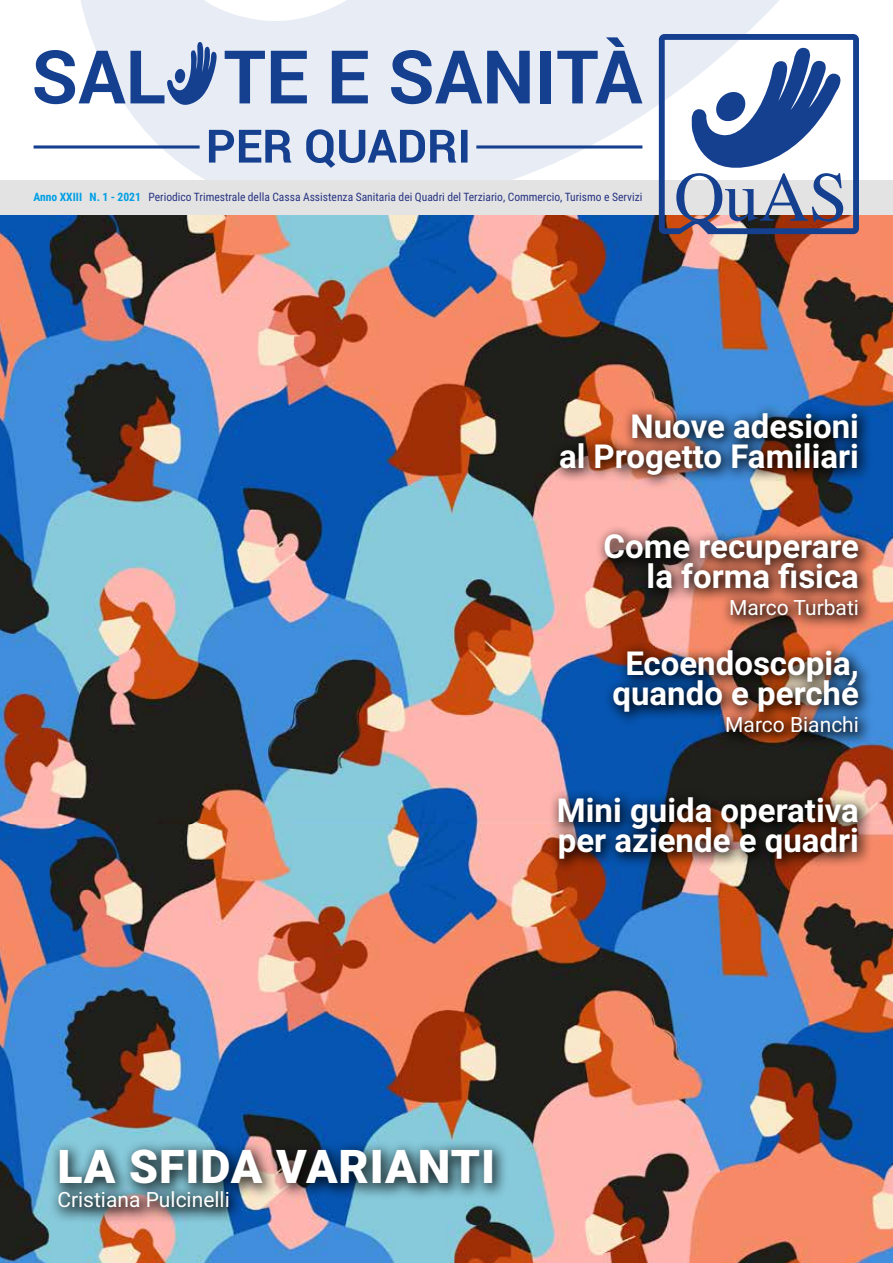
<style>
.page{position:relative;width:893px;height:1263px;background:#fff}
.page>*{position:absolute;margin:0;border:0;box-sizing:border-box;transform-origin:0 0}
.t1{font:900 46.5px "Roboto";letter-spacing:.02em;color:#fff}
.t2{font:700 33px/30px "Roboto";color:#fff;text-align:right}
.t3{font:21px "Roboto";color:#fff}
.t4{font:11.55px "Roboto Condensed";color:#283583}
.s1{font-weight:700;color:#009fe3}
</style>
<div class="page">
<img style="left:0;top:215px;width:893px;height:1048px">
<svg style="left:81px;top:0;width:698px;height:180px;fill:#e8ecf4"></svg>
<div style="left:0;top:180px;width:893px;height:35px;background:#e3e3e3"></div>
<svg style="left:659px;top:34px;width:200px;height:200px"></svg>
<svg style="left:225px;top:51px;width:40px;height:52px;background:#98aace"></svg>
<svg style="left:271px;top:51px;width:36px;height:52px;background:#6a84b7"></svg>
<svg style="left:332px;top:51px;width:36px;height:52px;background:#6a84b7"></svg>
<svg style="left:391px;top:50px;width:139px;height:54px;background:#7e95c1"></svg>
<div style="left:540px;top:51px;width:11px;height:52px;background:#153f8f"></div>
<svg style="left:557px;top:37px;width:85px;height:66px;background:#9cadcf"></svg>
<svg style="left:34px;top:41px;width:183px;height:64px"></svg>
<svg style="left:209px;top:129px;width:258px;height:39px;background:#93a6cb"></svg>
<svg style="left:476px;top:145px;width:166px;height:4px"></svg>
<svg style="left:34px;top:145px;width:166px;height:4px"></svg>
<div style="left:48px;top:1140px;width:461px;height:84px;background:#000;opacity:.75"></div>
<div style="left:548px;top:403px;width:325px;height:471px;background:#000;opacity:.75"></div>
<p class="t4" style="left:34px;top:189px;width:610px"><span class="s1">Anno XXIII N. 1 - 2021</span> Periodico Trimestrale della Cassa Assistenza Sanitaria dei Quadri del Terziario, Commercio, Turismo e Servizi</p>
<p class="t2" style="left:559px;top:410px;width:301px">Nuove adesioni<br>al Progetto Familiari</p>
<p class="t2" style="left:604px;top:530px;width:257px">Come recuperare la forma fisica</p>
<p class="t3" style="left:729px;top:593px;width:131px">Marco Turbati</p>
<p class="t2" style="left:612px;top:647px;width:248px;text-align:center">Ecoendoscopia, quando e perché</p>
<p class="t3" style="left:725px;top:710px;width:135px">Marco Bianchi</p>
<p class="t2" style="left:557px;top:794px;width:304px;text-align:left">Mini guida operativa per aziende e quadri</p>
<h1 class="t1" style="left:57px;top:1134px;width:439px">LA SFIDA VARIANTI</h1>
<p class="t3" style="left:57px;top:1185px;width:174px">Cristiana Pulcinelli</p>
</div>
